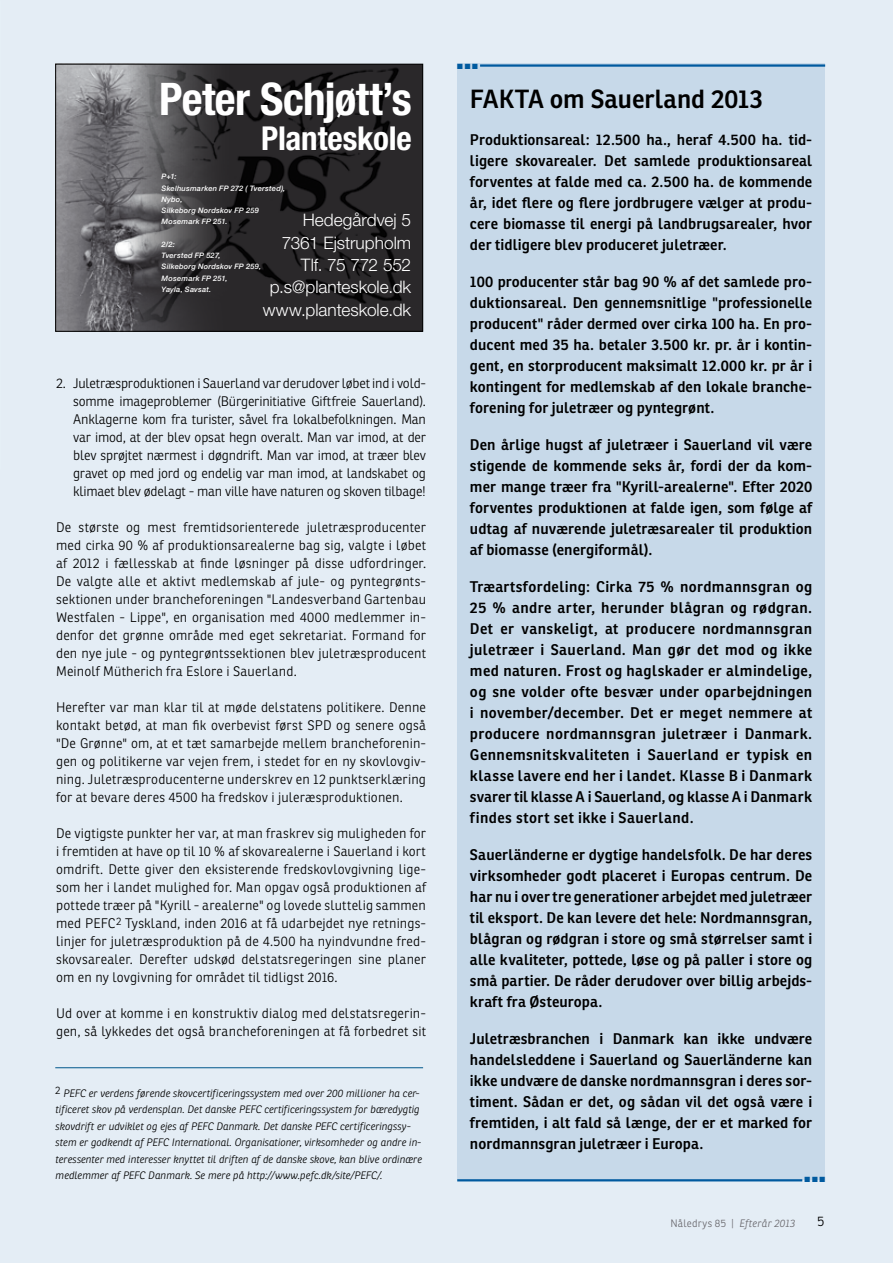
<style>
.page{position:relative;width:893px;height:1263px;background:#e4edf5}
.page>*{position:absolute;margin:0;border:0;box-sizing:border-box;transform-origin:0 0}
.t1{font:700 condensed 45px "Helvetica Neue LT Std";letter-spacing:-.015em;color:#fff}
.t2{font:700 condensed 33px "Helvetica Neue LT Std";letter-spacing:-.005em;color:#fff}
.t3{font:600 25.5px "Ronnia Fyens";color:#000}
.t4{font:300 17.25px/22.5px "Helvetica Neue LT Std";color:#fff;text-align:right}
.t5{font:600 15px/21px "Ronnia Fyens";letter-spacing:.005em;color:#000;text-align:justify}
.t6{font:300 13.5px/18px "Ronnia Fyens";letter-spacing:.01em;color:#000;text-align:justify}
.t7{font:italic 300 10.5px/16.5px "Ronnia Fyens";letter-spacing:-.005em;color:#000}
.t8{font:300 10.5px "Ronnia Fyens";letter-spacing:.025em;color:#68676c}
.t9{font:italic 500 7.5px/11.2px "Helvetica Neue LT Std";letter-spacing:.025em;color:#fff}
.t10{font:7.5px "Zapf Dingbats Std";color:#005a9f}
.s1{font-style:italic}
</style>
<div class="page">
<div style="left:457px;top:64px;width:368px;height:1116px;background:#c7d9e9"></div>
<hr style="left:480px;top:64px;width:345px;height:3px;background:#005a9f">
<hr style="left:457px;top:1179px;width:345px;height:2px;background:#005a9f">
<hr style="left:55px;top:1067px;width:368px;height:1px;background:#00588b">
<div style="left:55px;top:64px;width:368px;height:268px;background:#2a282a"></div>
<img style="left:235px;top:67px;width:167px;height:237px">
<img style="left:57px;top:66px;width:178px;height:264px">
<div style="left:55px;top:64px;width:368px;height:268px;border:1px solid #000"></div>
<h1 class="t1" style="left:159px;top:72px;width:254px">Peter Schjøtt’s</h1>
<h2 class="t2" style="left:261px;top:118px;width:152px">Planteskole</h2>
<p class="t9" style="left:162px;top:171px;width:125px">P+1:<br>Skelhusmarken FP 272 ( Tversted),<br>Nybo,<br>Silkeborg Nordskov FP 259<br>Mosemark FP 251.</p>
<p class="t9" style="left:162px;top:238px;width:101px">2/2:<br>Tversted FP 527,<br>Silkeborg Nordskov FP 259,<br>Mosemark FP 251,<br>Yayla, Savsat.</p>
<p class="t4" style="left:263px;top:208px;width:150px">Hedegårdvej 5<br>7361 Ejstrupholm<br>Tlf. 75 772 552 p.s@planteskole.dk www.planteskole.dk</p>
<p class="t6" style="left:73px;top:374px;width:354px;text-indent:-17px">2. Juletræsproduktionen i Sauerland var derudover løbet ind i vold&shy;somme imageproblemer (Bürgerinitiative Giftfreie Sauerland).<br>Anklagerne kom fra turister, såvel fra lokalbefolkningen. Man var imod, at der blev opsat hegn overalt. Man var imod, at der blev sprøjtet nærmest i døgndrift. Man var imod, at træer blev gravet op med jord og endelig var man imod, at landskabet og klimaet blev ødelagt - man ville have naturen og skoven tilbage!</p>
<p class="t6" style="left:56px;top:518px;width:371px">De største og mest fremtidsorienterede juletræsproducenter med cirka 90 % af produktionsarealerne bag sig, valgte i løbet af 2012 i fællesskab at finde løsninger på disse udfordringer.<br>De valgte alle et aktivt medlemskab af jule- og pyntegrønts&shy;sektionen under brancheforeningen "Landesverband Gartenbau Westfalen - Lippe", en organisation med 4000 medlemmer in&shy;denfor det grønne område med eget sekretariat. Formand for den nye jule - og pyntegrøntssektionen blev juletræsproducent Meinolf Mütherich fra Eslore i Sauerland.</p>
<p class="t6" style="left:56px;top:698px;width:371px">Herefter var man klar til at møde delstatens politikere. Denne kontakt betød, at man fik overbevist først SPD og senere også "De Grønne" om, at et tæt samarbejde mellem brancheforenin&shy;gen og politikerne var vejen frem, i stedet for en ny skovlovgiv&shy;ning. Juletræsproducenterne underskrev en 12 punktserklæring for at bevare deres 4500 ha fredskov i juleræsproduktionen.</p>
<p class="t6" style="left:56px;top:824px;width:371px">De vigtigste punkter her var, at man fraskrev sig muligheden for i fremtiden at have op til 10 % af skovarealerne i Sauerland i kort omdrift. Dette giver den eksisterende fredskovlovgivning lige&shy;som her i landet mulighed for. Man opgav også produktionen af pottede træer på "Kyrill - arealerne" og lovede sluttelig sammen med PEFC<sup>2</sup> Tyskland, inden 2016 at få udarbejdet nye retnings&shy;linjer for juletræsproduktion på de 4.500 ha nyindvundne fred&shy;skovsarealer. Derefter udskød delstatsregeringen sine planer om en ny lovgivning for området til tidligst 2016.</p>
<p class="t6" style="left:56px;top:1004px;width:371px">Ud over at komme i en konstruktiv dialog med delstatsregerin&shy;gen, så lykkedes det også brancheforeningen at få forbedret sit</p>
<p class="t7" style="left:55px;top:1085px;width:368px"><sup>2</sup> PEFC er verdens førende skovcertificeringssystem med over 200 millioner ha cer&shy;tificeret skov på verdensplan. Det danske PEFC certificeringssystem for bæredygtig skovdrift er udviklet og ejes af PEFC Danmark. Det danske PEFC certificeringssy&shy;stem er godkendt af PEFC International. Organisationer, virksomheder og andre in&shy;teressenter med interesser knyttet til driften af de danske skove, kan blive ordinære medlemmer af PEFC Danmark. Se mere på http://www.pefc.dk/site/PEFC/.</p>
<p class="t10" style="left:457px;top:63px;width:22px">■■■</p>
<h3 class="t3" style="left:470px;top:83px;width:294px">Fakta om Sauerland 2013</h3>
<p class="t5" style="left:470px;top:129px;width:344px">Produktionsareal: 12.500 ha., heraf 4.500 ha. tid&shy;ligere skovarealer. Det samlede produktionsareal forventes at falde med ca. 2.500 ha. de kommende år, idet flere og flere jordbrugere vælger at produ&shy;cere biomasse til energi på landbrugsarealer, hvor der tidligere blev produceret juletræer.</p>
<p class="t5" style="left:470px;top:271px;width:344px">100 producenter står bag 90 % af det samlede pro&shy;duktionsareal. Den gennemsnitlige "professionelle producent" råder dermed over cirka 100 ha. En pro&shy;ducent med 35 ha. betaler 3.500 kr. pr. år i kontin&shy;gent, en storproducent maksimalt 12.000 kr. pr år i kontingent for medlemskab af den lokale branche&shy;forening for juletræer og pyntegrønt.</p>
<p class="t5" style="left:470px;top:434px;width:344px">Den årlige hugst af juletræer i Sauerland vil være stigende de kommende seks år, fordi der da kom&shy;mer mange træer fra "Kyrill-arealerne". Efter 2020 forventes produktionen at falde igen, som følge af udtag af nuværende juletræsarealer til produktion af biomasse (energiformål).</p>
<p class="t5" style="left:470px;top:576px;width:344px">Træartsfordeling: Cirka 75 % nordmannsgran og 25 % andre arter, herunder blågran og rødgran.<br>Det er vanskeligt, at producere nordmannsgran juletræer i Sauerland. Man gør det mod og ikke med naturen. Frost og haglskader er almindelige, og sne volder ofte besvær under oparbejdningen i november/december. Det er meget nemmere at producere nordmannsgran juletræer i Danmark.<br>Gennemsnitskvaliteten i Sauerland er typisk en klasse lavere end her i landet. Klasse B i Danmark svarer til klasse A i Sauerland, og klasse A i Danmark findes stort set ikke i Sauerland.</p>
<p class="t5" style="left:470px;top:844px;width:344px">Sauerländerne er dygtige handelsfolk. De har deres virksomheder godt placeret i Europas centrum. De har nu i over tre generationer arbejdet med juletræer til eksport. De kan levere det hele: Nordmannsgran, blågran og rødgran i store og små størrelser samt i alle kvaliteter, pottede, løse og på paller i store og små partier. De råder derudover over billig arbejds&shy;kraft fra Østeuropa.</p>
<p class="t5" style="left:470px;top:1028px;width:344px">Juletræsbranchen i Danmark kan ikke undvære handelsleddene i Sauerland og Sauerländerne kan ikke undvære de danske nordmannsgran i deres sor&shy;timent. Sådan er det, og sådan vil det også være i fremtiden, i alt fald så længe, der er et marked for nordmannsgran juletræer i Europa.</p>
<p class="t10" style="left:804px;top:1175px;width:22px">■■■</p>
<p class="t8" style="left:670px;top:1217px;width:126px">Nåledrys 85 | <span class="s1">Efterår 2013</span></p>
<p class="t6" style="left:818px;top:1213px;width:8px">5</p>
</div>
